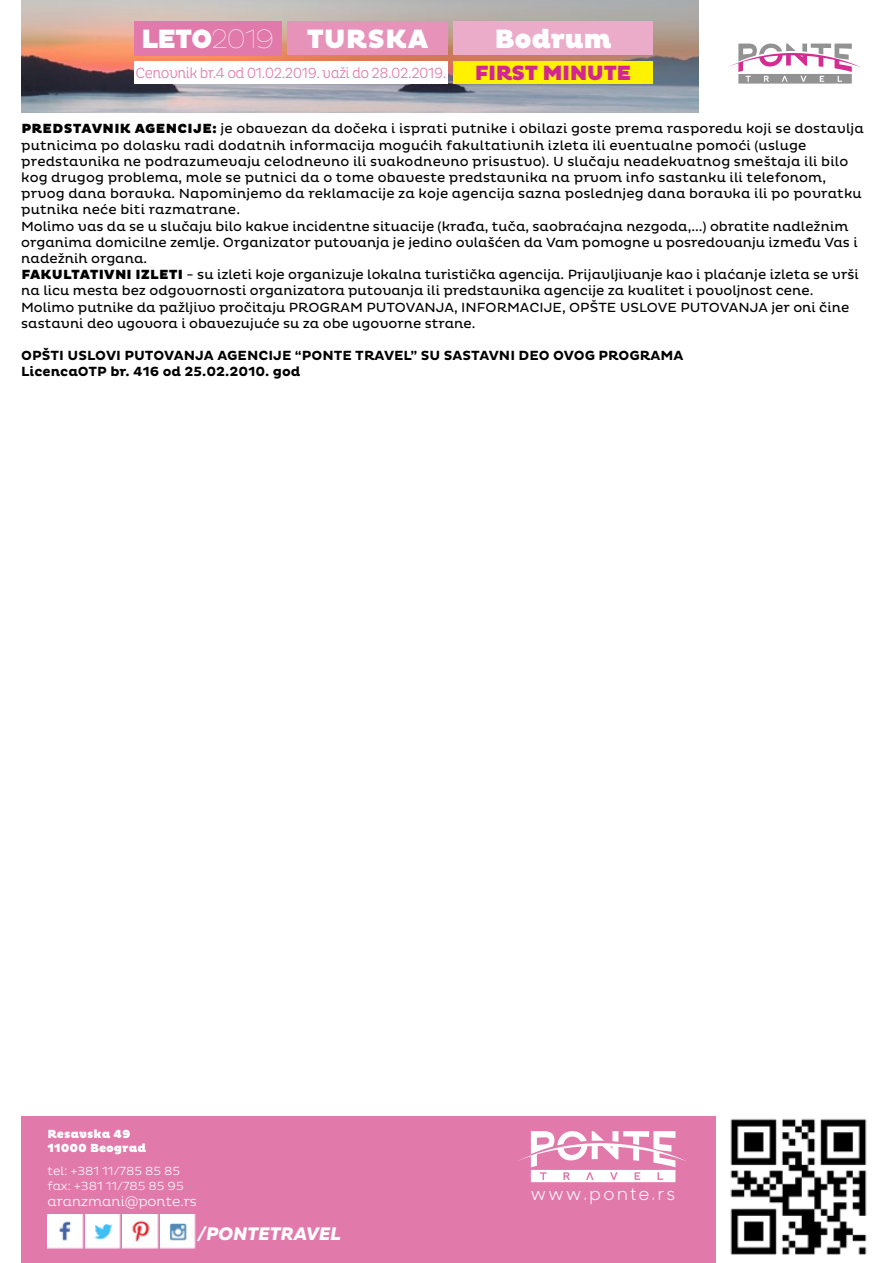
<style>
.page{position:relative;width:893px;height:1263px;background:#fff}
.page>*{position:absolute;margin:0;border:0;box-sizing:border-box;transform-origin:0 0}
.t1{font:900 27px "Pluto";letter-spacing:-.02em;color:#fff}
.t2{font:900 21px "Pluto";letter-spacing:-.03em;color:#d42691}
.t3{font:18px "Sharp Sans No 1";letter-spacing:.135em;color:#fff}
.t4{font:18px "Muller Regular 14";letter-spacing:.01em;color:#fff}
.t5{font:300 15px "Pluto Cond";letter-spacing:-.03em;color:#e179ab}
.t6{font:13.5px/16.2px "Pluto";color:#000}
.t7{font:700 13.5px "Pluto";color:#000}
.t8{font:300 13.5px "Pluto";color:#fff}
.t9{font:300 12px/14.4px "Pluto";color:#fff}
.t10{font:900 12px/14.4px "Pluto";color:#fff}
.s1{font-weight:100}
.s2{font-weight:900}
</style>
<div class="page">
<img style="left:21px;top:0;width:678px;height:113px">
<svg style="left:728px;top:44px;width:132px;height:40px"></svg>
<div style="left:287px;top:21px;width:161px;height:34px;background:#e692b9"></div>
<div style="left:453px;top:21px;width:200px;height:34px;background:#ebacc9"></div>
<div style="left:134px;top:21px;width:148px;height:34px;background:#e179ab"></div>
<div style="left:134px;top:61px;width:314px;height:23px;background:#fff"></div>
<div style="left:453px;top:61px;width:200px;height:23px;background:#fff200"></div>
<div style="left:21px;top:1117px;width:695px;height:146px;background:#e179ab"></div>
<img style="left:730px;top:1118px;width:137px;height:137px">
<svg style="left:518px;top:1131px;width:168px;height:51px"></svg>
<img style="left:47px;top:1214px;width:149px;height:35px">
<h1 class="t1" style="left:141px;top:24px;width:289px">LETO<span class="s1">2019</span> TURSKA</h1>
<h1 class="t1" style="left:495px;top:24px;width:119px">Bodrum</h1>
<p class="t5" style="left:135px;top:64px;width:312px">Cenovnik br.4 od 01.02.2019. važi do 28.02.2019.</p>
<h2 class="t2" style="left:475px;top:61px;width:158px">FIRST MINUTE</h2>
<p class="t6" style="left:21px;top:121px;width:844px"><span class="s2">PREDSTAVNIK AGENCIJE:</span> je obavezan da dočeka i isprati putnike i obilazi goste prema rasporedu koji se dostavlja putnicima po dolasku radi dodatnih informacija mogućih fakultativnih izleta ili eventualne pomoći (usluge predstavnika ne podrazumevaju celodnevno ili svakodnevno prisustvo). U slučaju neadekvatnog smeštaja ili bilo kog drugog problema, mole se putnici da o tome obaveste predstavnika na prvom info sastanku ili telefonom, prvog dana boravka. Napominjemo da reklamacije za koje agencija sazna poslednjeg dana boravka ili po povratku putnika neće biti razmatrane.<br>Molimo vas da se u slučaju bilo kakve incidentne situacije (krađa, tuča, saobraćajna nezgoda,...) obratite nadležnim organima domicilne zemlje. Organizator putovanja je jedino ovlašćen da Vam pomogne u posredovanju između Vas i nadežnih organa.<br><span class="s2">FAKULTATIVNI IZLETI</span> - su izleti koje organizuje lokalna turistička agencija. Prijavljivanje kao i plaćanje izleta se vrši na licu mesta bez odgovornosti organizatora putovanja ili predstavnika agencije za kvalitet i povoljnost cene.<br>Molimo putnike da pažljivo pročitaju PROGRAM PUTOVANJA, INFORMACIJE, OPŠTE USLOVE PUTOVANJA jer oni čine sastavni deo ugovora i obavezujuće su za obe ugovorne strane.</p>
<p class="t7" style="left:21px;top:348px;width:164px">OPŠTI US LOVI PUTOVANJA</p>
<p class="t7" style="left:217px;top:348px;width:237px">AGENCIJ E “PONTE TRAVEL” SU SAS</p>
<p class="t7" style="left:471px;top:348px;width:170px">TAVNI DEO OVOG PROGRA</p>
<p class="t7" style="left:660px;top:348px;width:24px">MA</p>
<p class="t7" style="left:21px;top:364px;width:281px">LicencaOTP br. 416 od 25.02.2010. god</p>
<p class="t10" style="left:47px;top:1127px;width:101px">Resavska 49<br>11000 Beograd</p>
<p class="t9" style="left:47px;top:1164px;width:138px">tel: +381 11/785 85 85 fax: +381 11/785 85 95</p>
<p class="t8" style="left:47px;top:1194px;width:151px">aranzmani@ponte.rs</p>
<h3 class="t4" style="left:198px;top:1222px;width:145px">/PONTETRAVEL</h3>
<h3 class="t3" style="left:531px;top:1181px;width:146px">www.ponte.rs</h3>
</div>
